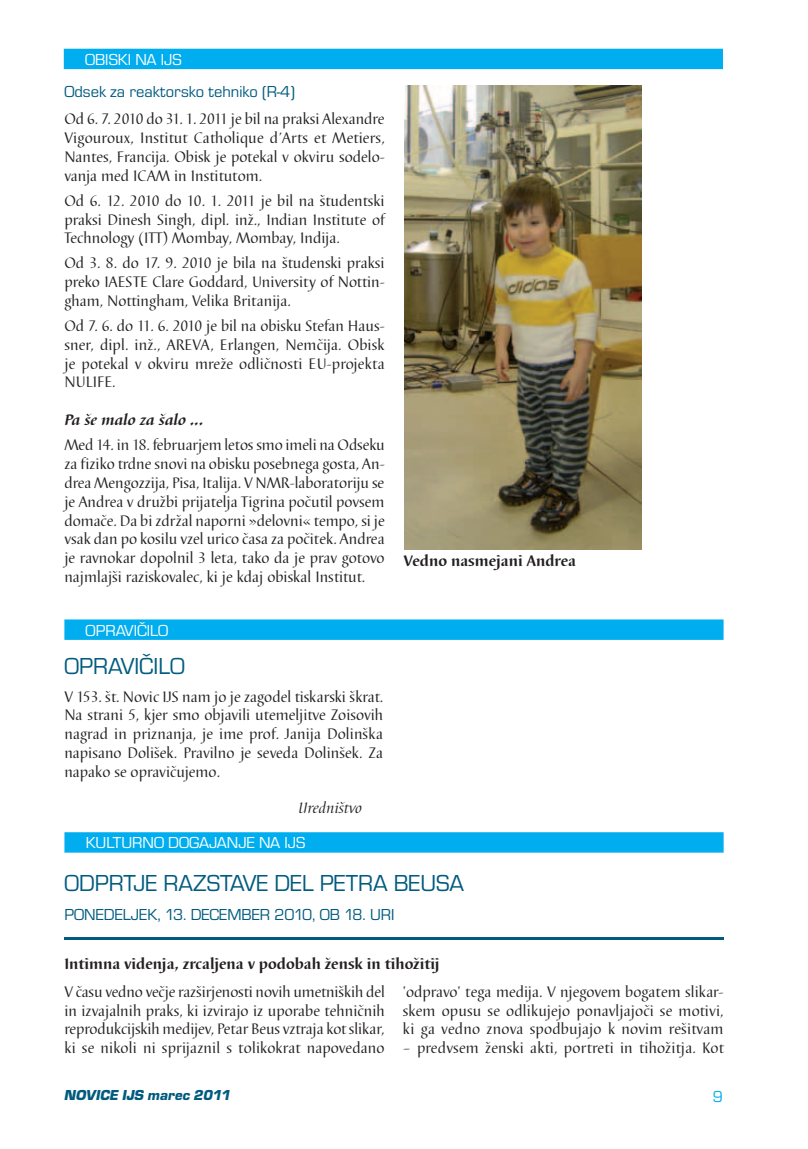
<style>
.page{position:relative;width:808px;height:1149px;background:#fff}
.page>*{position:absolute;margin:0;border:0;box-sizing:border-box;transform-origin:0 0}
.t1{font:24px "Eurostile TEE";color:#005b7f}
.t2{font:16.5px "Eurostile TEE";color:#005b7f}
.t3{font:16.5px "Eurostile TEE";color:#fff}
.t4{font:16.5px "Eurostile TEE";color:#00aeef}
.t5{font:15.75px/18.8px "Barbedor TEE";color:#231f20;text-align:justify}
.t6{font:700 15.75px "Barbedor TEE";color:#231f20}
.t7{font:italic 700 15.75px "Barbedor TEE";color:#231f20}
.t8{font:italic 15.75px "Barbedor TEE";color:#231f20}
.t9{font:italic 15px "Eurostile TEE Blac";color:#005b7f}
</style>
<div class="page">
<div style="left:64px;top:49px;width:659px;height:20px;background:#00aeef"></div>
<img style="left:404px;top:86px;width:237px;height:463px">
<div style="left:64px;top:619px;width:659px;height:20px;background:#00aeef;border:2px solid #00aeef"></div>
<div style="left:64px;top:832px;width:660px;height:20px;background:#00aeef;border:2px solid #00aeef"></div>
<hr style="left:64px;top:936px;width:659px;height:2px;background:#005b7f">
<p class="t3" style="left:85px;top:50px;width:98px">OBISKI NA IJS</p>
<p class="t2" style="left:64px;top:83px;width:232px">ODSEK ZA REAKTORSKO TEHNIKO (R-4)</p>
<p class="t5" style="left:64px;top:110px;width:322px">Od 6. 7. 2010 do 31. 1. 2011 je bil na praksi Alexandre Vigouroux, Institut Catholique d’Arts et Metiers, Nantes, Francija. Obisk je potekal v okviru sodelo&shy;vanja med ICAM in Institutom.</p>
<p class="t5" style="left:64px;top:191px;width:322px">Od 6. 12. 2010 do 10. 1. 2011 je bil na študentski praksi Dinesh Singh, dipl. inž., Indian Institute of Technology (ITT) Mombay, Mombay, Indija.</p>
<p class="t5" style="left:64px;top:254px;width:322px">Od 3. 8. do 17. 9. 2010 je bila na študenski praksi preko IAESTE Clare Goddard, University of Nottin&shy;gham, Nottingham, Velika Britanija.</p>
<p class="t5" style="left:64px;top:317px;width:322px">Od 7. 6. do 11. 6. 2010 je bil na obisku Stefan Haus&shy;sner, dipl. inž., AREVA, Erlangen, Nemčija. Obisk je potekal v okviru mreže odličnosti EU-projekta NULIFE.</p>
<p class="t7" style="left:64px;top:411px;width:141px">Pa še malo za šalo ...</p>
<p class="t5" style="left:64px;top:436px;width:322px">Med 14. in 18. februarjem letos smo imeli na Odseku za fiziko trdne snovi na obisku posebnega gosta, An&shy;drea Mengozzija, Pisa, Italija. V NMR-laboratoriju se je Andrea v družbi prijatelja Tigrina počutil povsem domače. Da bi zdržal naporni »delovni« tempo, si je vsak dan po kosilu vzel urico časa za počitek. Andrea je ravnokar dopolnil 3 leta, tako da je prav gotovo najmlajši raziskovalec, ki je kdaj obiskal Institut.</p>
<p class="t6" style="left:404px;top:552px;width:174px">Vedno nasmejani Andrea</p>
<p class="t3" style="left:86px;top:621px;width:74px">OPRAVIČILO</p>
<h1 class="t1" style="left:64px;top:653px;width:122px">OPRAVIČILO</h1>
<p class="t5" style="left:64px;top:687px;width:320px">V 153. št. Novic IJS nam jo je zagodel tiskarski škrat.<br>Na strani 5, kjer smo objavili utemeljitve Zoisovih nagrad in priznanja, je ime prof. Janija Dolinška napisano Dolišek. Pravilno je seveda Dolinšek. Za napako se opravičujemo.</p>
<p class="t8" style="left:298px;top:798px;width:65px">Uredništvo</p>
<p class="t3" style="left:86px;top:833px;width:48px">KULTURNO</p>
<p class="t3" style="left:168px;top:833px;width:22px">DOGAJANJ</p>
<p class="t3" style="left:247px;top:833px;width:60px">E NA IJS</p>
<h1 class="t1" style="left:64px;top:870px;width:401px">ODPRTJE RAZSTAVE DEL PETRA BEUSA</h1>
<p class="t2" style="left:64px;top:904px;width:329px">PONEDELJEK, 13. DECEMBER 2010, OB 18. URI</p>
<p class="t6" style="left:64px;top:954px;width:377px">Intimna videnja, zrcaljena v podobah žensk in tihožitij</p>
<p class="t5" style="left:64px;top:982px;width:322px">V času vedno večje razširjenosti novih umetniških del in izvajalnih praks, ki izvirajo iz uporabe tehničnih reprodukcijskih medijev, Petar Beus vztraja kot slikar, ki se nikoli ni sprijaznil s tolikokrat napovedano</p>
<p class="t5" style="left:403px;top:982px;width:322px">'odpravo' tega medija. V njegovem bogatem slikar&shy;skem opusu se odlikujejo ponavljajoči se motivi, ki ga vedno znova spodbujajo k novim rešitvam</p>
<p class="t5" style="left:403px;top:1038px;width:322px">– predvsem ženski akti, portreti in tihožitja. Kot</p>
<p class="t9" style="left:64px;top:1085px;width:171px">NOVICE IJS marec 2011</p>
<p class="t4" style="left:713px;top:1087px;width:12px">9</p>
</div>
